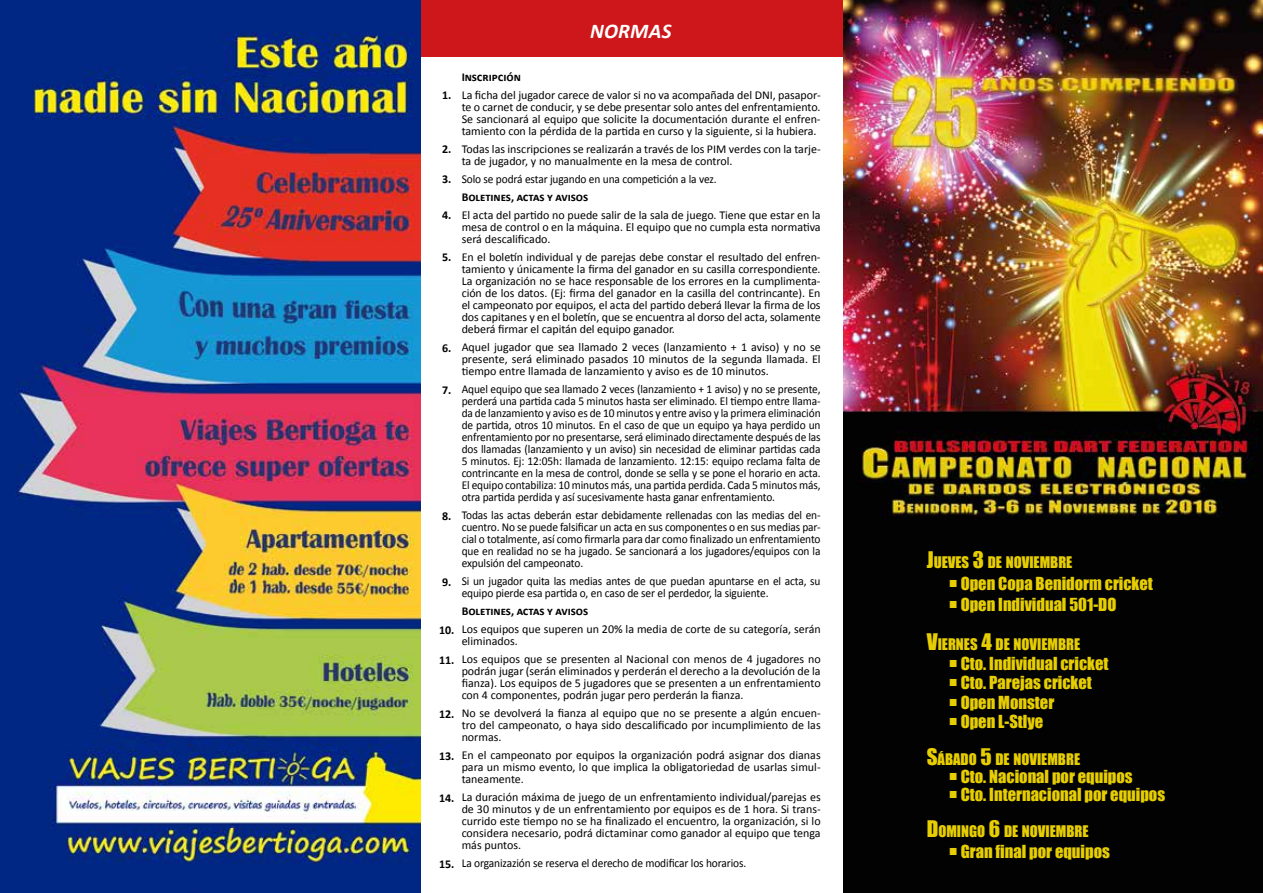
<style>
.page{position:relative;width:1263px;height:893px;background:#fff}
.page>*{position:absolute;margin:0;border:0;box-sizing:border-box;transform-origin:0 0}
.t1{font:45px "Impact";color:#e7ce02}
.t2{font:italic 700 21px "Calibri";letter-spacing:.01em;color:#fff}
.t3{font:16.5px "Impact";color:#e7ce02}
.t4{font:14.7px "Impact";color:#e7ce02}
.t5{font:12px/12px "Calibri";letter-spacing:-.005em;color:#000;text-align:justify}
.t6{font:12px/12px "Calibri";letter-spacing:-.005em;color:#000;text-align:justify;scale:.95 1}
.t7{font:700 12px "Calibri";letter-spacing:-.005em;color:#000}
.s1{font-size:21px}
</style>
<div class="page">
<div style="left:421px;top:0;width:422px;height:57px;background:#cd171a"></div>
<img style="left:0;top:0;width:421px;height:893px">
<img style="left:843px;top:0;width:420px;height:893px">
<h2 class="t2" style="left:590px;top:18px;width:83px">NORMAS</h2>
<p class="t7" style="left:462px;top:70px;width:61px">Inscripción</p>
<p class="t5" style="left:462px;top:89px;width:361px">La ficha del jugador carece de valor si no va acompañada del DNI, pasapor&shy;te o carnet de conducir, y se debe presentar solo antes del enfrentamiento.<br>Se sancionará al equipo que solicite la documentación durante el enfren&shy;tamiento con la pérdida de la partida en curso y la siguiente, si la hubiera.</p>
<p class="t5" style="left:462px;top:143px;width:361px">Todas las inscripciones se realizarán a través de los PIM verdes con la tarje&shy;ta de jugador, y no manualmente en la mesa de control.</p>
<p class="t6" style="left:462px;top:173px;width:270px">Solo se podrá estar jugando en una competición a la vez.</p>
<p class="t7" style="left:462px;top:190px;width:128px">Boletines, actas y avisos</p>
<p class="t5" style="left:462px;top:209px;width:361px">El acta del partido no puede salir de la sala de juego. Tiene que estar en la mesa de control o en la máquina. El equipo que no cumpla esta normativa será descalificado.</p>
<p class="t5" style="left:462px;top:251px;width:360px">En el boletín individual y de parejas debe constar el resultado del enfren&shy;tamiento y únicamente la firma del ganador en su casilla correspondiente.<br>La organización no se hace responsable de los errores en la cumplimenta&shy;ción de los datos. (Ej: firma del ganador en la casilla del contrincante). En el campeonato por equipos, el acta del partido deberá llevar la firma de los dos capitanes y en el boletín, que se encuentra al dorso del acta, solamente deberá firmar el capitán del equipo ganador.</p>
<p class="t5" style="left:462px;top:341px;width:361px">Aquel jugador que sea llamado 2 veces (lanzamiento + 1 aviso) y no se presente, será eliminado pasados 10 minutos de la segunda llamada. El tiempo entre llamada de lanzamiento y aviso es de 10 minutos.</p>
<p class="t6" style="left:462px;top:383px;width:379px">Aquel equipo que sea llamado 2 veces (lanzamiento + 1 aviso) y no se presente, perderá una partida cada 5 minutos hasta ser eliminado. El tiempo entre llama&shy;da de lanzamiento y aviso es de 10 minutos y entre aviso y la primera eliminación de partida, otros 10 minutos. En el caso de que un equipo ya haya perdido un enfrentamiento por no presentarse, será eliminado directamente después de las dos llamadas (lanzamiento y un aviso) sin necesidad de eliminar partidas cada 5 minutos. Ej: 12:05h: llamada de lanzamiento. 12:15: equipo reclama falta de contrincante en la mesa de control, donde se sella y se pone el horario en acta.<br>El equipo contabiliza: 10 minutos más, una partida perdida. Cada 5 minutos más, otra partida perdida y así sucesivamente hasta ganar enfrentamiento.</p>
<p class="t6" style="left:462px;top:509px;width:379px">Todas las actas deberán estar debidamente rellenadas con las medias del en&shy;cuentro. No se puede falsificar un acta en sus componentes o en sus medias par&shy;cial o totalmente, así como firmarla para dar como finalizado un enfrentamiento que en realidad no se ha jugado. Se sancionará a los jugadores/equipos con la expulsión del campeonato.</p>
<p class="t6" style="left:462px;top:575px;width:379px">Si un jugador quita las medias antes de que puedan apuntarse en el acta, su equipo pierde esa partida o, en caso de ser el perdedor, la siguiente.</p>
<p class="t7" style="left:462px;top:604px;width:128px">Boletines, actas y avisos</p>
<p class="t5" style="left:462px;top:623px;width:361px">Los equipos que superen un 20% la media de corte de su categoría, serán eliminados.</p>
<p class="t5" style="left:462px;top:653px;width:361px">Los equipos que se presenten al Nacional con menos de 4 jugadores no podrán jugar (serán eliminados y perderán el derecho a la devolución de la fianza). Los equipos de 5 jugadores que se presenten a un enfrentamiento con 4 componentes, podrán jugar pero perderán la fianza.</p>
<p class="t5" style="left:462px;top:707px;width:360px">No se devolverá la fianza al equipo que no se presente a algún encuen&shy;tro del campeonato, o haya sido descalificado por incumplimiento de las normas.</p>
<p class="t5" style="left:462px;top:749px;width:361px">En el campeonato por equipos la organización podrá asignar dos dianas para un mismo evento, lo que implica la obligatoriedad de usarlas simul&shy;taneamente.</p>
<p class="t5" style="left:462px;top:791px;width:361px">La duración máxima de juego de un enfrentamiento individual/parejas es de 30 minutos y de un enfrentamiento por equipos es de 1 hora. Si trans&shy;currido este tiempo no se ha finalizado el encuentro, la organización, si lo considera necesario, podrá dictaminar como ganador al equipo que tenga más puntos.</p>
<p class="t6" style="left:462px;top:857px;width:301px">La organizazión se reserva el derecho de modificar los horarios.</p>
<p class="t7" style="left:442px;top:88px;width:11px">1.</p>
<p class="t7" style="left:442px;top:142px;width:11px">2.</p>
<p class="t7" style="left:442px;top:172px;width:11px">3.</p>
<p class="t7" style="left:442px;top:208px;width:11px">4.</p>
<p class="t7" style="left:442px;top:250px;width:11px">5.</p>
<p class="t7" style="left:442px;top:340px;width:11px">6.</p>
<p class="t7" style="left:442px;top:382px;width:11px">7.</p>
<p class="t7" style="left:442px;top:508px;width:11px">8.</p>
<p class="t7" style="left:442px;top:574px;width:11px">9.</p>
<p class="t7" style="left:439px;top:622px;width:17px">10.</p>
<p class="t7" style="left:439px;top:652px;width:17px">11.</p>
<p class="t7" style="left:439px;top:706px;width:17px">12.</p>
<p class="t7" style="left:439px;top:748px;width:17px">13.</p>
<p class="t7" style="left:439px;top:790px;width:17px">14.</p>
<p class="t7" style="left:439px;top:856px;width:17px">15.</p>
<p class="t4" style="left:927px;top:551px;width:147px"><span class="s1">J</span>UEVES <span class="s1">3</span> DE NOVIEMBRE</p>
<h1 class="t1" style="left:949px;top:534px;width:10px">.</h1>
<h3 class="t3" style="left:961px;top:571px;width:194px">Open Copa Benidorm cricket</h3>
<h1 class="t1" style="left:949px;top:556px;width:10px">.</h1>
<h3 class="t3" style="left:961px;top:592px;width:157px">Open Individual 501-DO</h3>
<p class="t4" style="left:927px;top:633px;width:155px"><span class="s1">V</span>IERNES <span class="s1">4</span> DE NOVIEMBRE</p>
<h1 class="t1" style="left:949px;top:614px;width:10px">.</h1>
<h3 class="t3" style="left:961px;top:651px;width:149px">Cto. Individual cricket</h3>
<h1 class="t1" style="left:949px;top:634px;width:10px">.</h1>
<h3 class="t3" style="left:961px;top:670px;width:133px">Cto. Parejas cricket</h3>
<h1 class="t1" style="left:949px;top:653px;width:10px">.</h1>
<h3 class="t3" style="left:961px;top:690px;width:95px">Open Monster</h3>
<h1 class="t1" style="left:949px;top:673px;width:10px">.</h1>
<h3 class="t3" style="left:961px;top:709px;width:84px">Open L-Stlye</h3>
<p class="t4" style="left:927px;top:747px;width:155px"><span class="s1">S</span>ÁBADO <span class="s1">5</span> DE NOVIEMBRE</p>
<h1 class="t1" style="left:949px;top:727px;width:10px">.</h1>
<h3 class="t3" style="left:961px;top:763px;width:173px">Cto. Nacional por equipos</h3>
<h1 class="t1" style="left:949px;top:745px;width:10px">.</h1>
<h3 class="t3" style="left:961px;top:781px;width:206px">Cto. Internacional por equipos</h3>
<p class="t4" style="left:927px;top:819px;width:163px"><span class="s1">D</span>OMINGO <span class="s1">6</span> DE NOVIEMBRE</p>
<h1 class="t1" style="left:949px;top:802px;width:10px">.</h1>
<h3 class="t3" style="left:961px;top:839px;width:151px">Gran final por equipos</h3>
</div>
